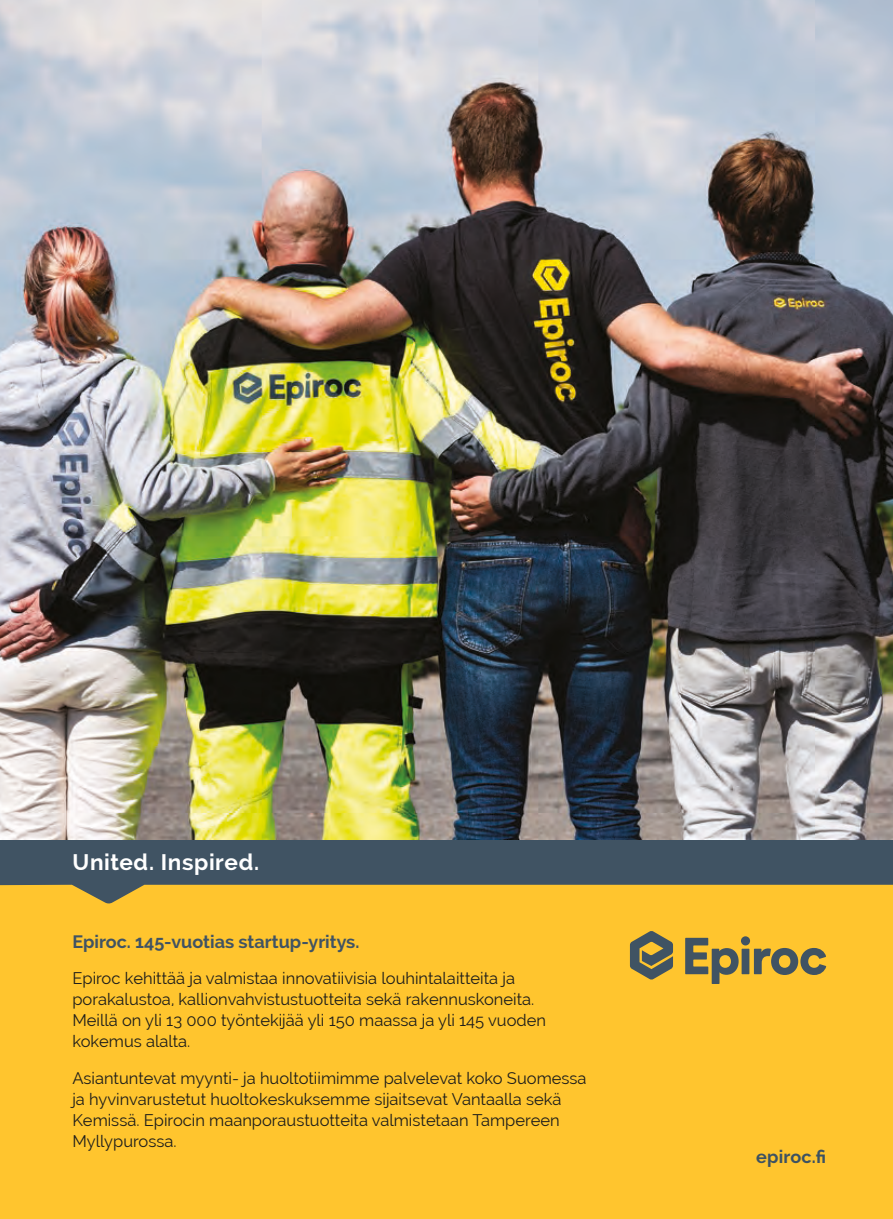
<style>
.page{position:relative;width:893px;height:1219px;background:#fff}
.page>*{position:absolute;margin:0;border:0;box-sizing:border-box;transform-origin:0 0}
.t1{font:700 22.5px "Raleway";letter-spacing:.03em;color:#fff}
.t2{font:700 18px "Raleway";color:#405363}
.t3{font:700 18px "Raleway";letter-spacing:.01em;color:#3d5262}
.t4{font:16.5px/21px "Raleway";color:#1d1d1b}
</style>
<div class="page">
<div style="left:0;top:822px;width:893px;height:84px;background:#405363"></div>
<div style="left:0;top:885px;width:893px;height:334px;background:#ffc52e"></div>
<div style="left:741px;top:936px;width:9px;height:9px;background:#405363;border-radius:50%"></div>
<svg style="left:754px;top:948px;width:72px;height:27px;background:#8f824c"></svg>
<div style="left:741px;top:949px;width:8px;height:25px;background:#405363"></div>
<svg style="left:685px;top:938px;width:53px;height:46px;background:#a08c48"></svg>
<svg style="left:630px;top:931px;width:43px;height:49px;background:#887e4e"></svg>
<img style="left:0;top:0;width:893px;height:840px">
<h1 class="t1" style="left:73px;top:849px;width:188px">United. Inspired.</h1>
<p class="t2" style="left:72px;top:931px;width:288px">Epiroc. 145-vuotias startup-yritys.</p>
<p class="t4" style="left:72px;top:968px;width:475px">Epiroc kehittää ja valmistaa innovatiivisia louhintalaitteita ja porakalustoa, kallionvahvistustuotteita sekä rakennuskoneita.<br>Meillä on yli 13 000 työntekijää yli 150 maassa ja yli 145 vuoden kokemus alalta.</p>
<p class="t4" style="left:72px;top:1068px;width:515px">Asiantuntevat myynti- ja huoltotiimimme palvelevat koko Suomessa ja hyvinvarustetut huoltokeskuksemme sijaitsevat Vantaalla sekä Kemissä. Epirocin maanporaustuotteita valmistetaan Tampereen Myllypurossa.</p>
<p class="t3" style="left:756px;top:1147px;width:71px">epiroc.fi</p>
</div>
